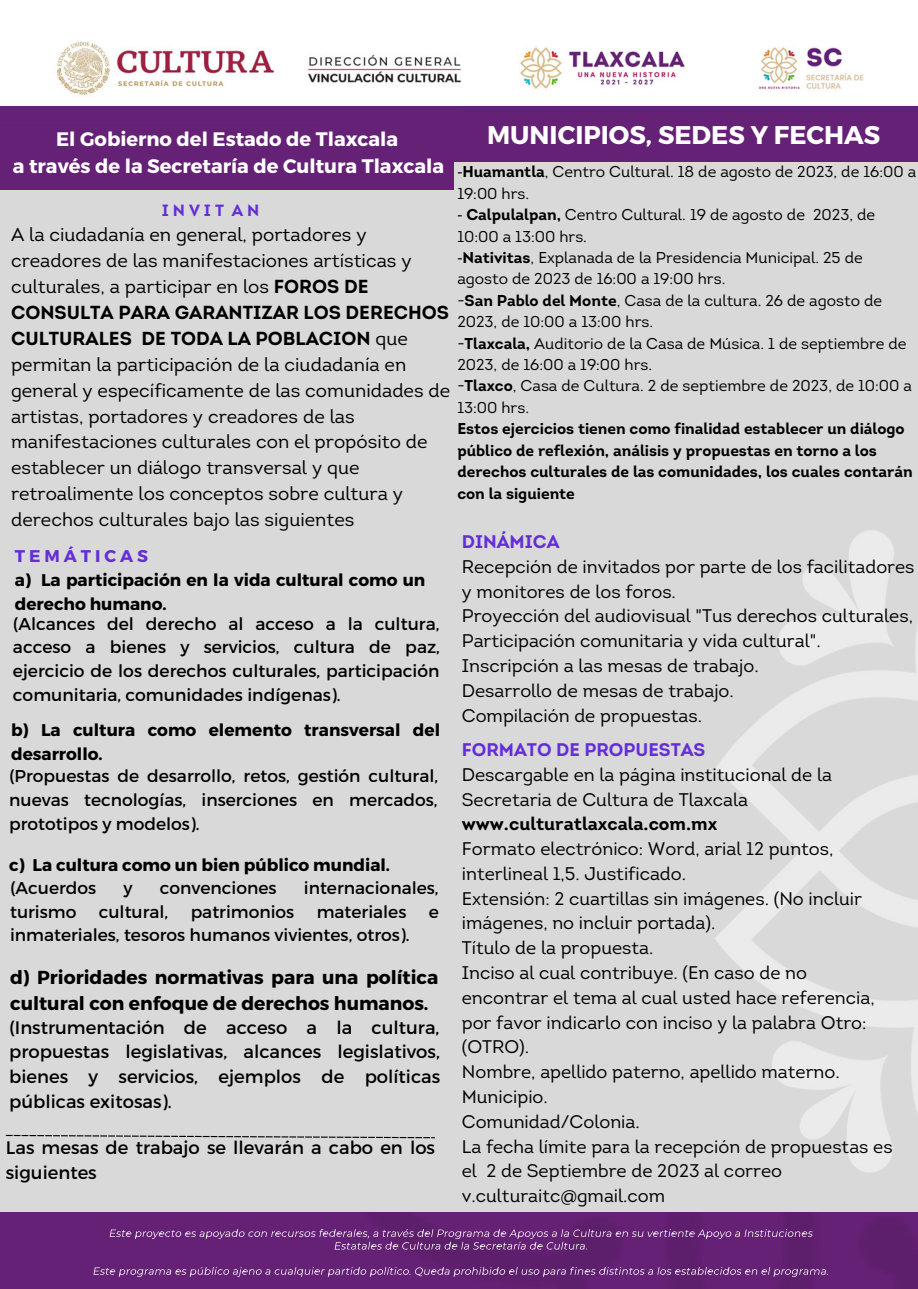
<style>
.page{position:relative;width:918px;height:1289px;background:#fff}
.page>*{position:absolute;margin:0;border:0;box-sizing:border-box;transform-origin:0 0}
.t1{font:700 25.5px "Montserrat";color:#fff}
.t2{font:700 19.5px "Montserrat";color:#fff}
.t3{font:18.9px/26px "Intro";color:#000}
.t4{font:700 18.75px/26px "Montserrat";color:#000}
.t5{font:18.3px/24.8px "Intro";color:#000}
.t6{font:700 18.3px "Intro";color:#642ed7}
.t7{font:18px/24.8px "Montserrat";color:#000;text-align:justify}
.t8{font:17.1px/23.7px "Montserrat";color:#000;text-align:justify}
.t9{font:700 16.95px/23.7px "Montserrat";color:#000}
.t10{font:700 16.95px "Montserrat";letter-spacing:.23em;color:#642ed7}
.t11{font:700 16.2px "Intro";letter-spacing:.245em;color:#642ed7}
.t12{font:15.6px/21.5px "Intro";color:#000}
.t13{font:700 15.6px/21.5px "Intro";color:#000}
.s1{font-weight:700}
.s2{font-family:"Noto Sans"}
</style>
<div class="page">
<img style="left:56px;top:41px;width:808px;height:55px">
<img style="left:462px;top:106px;width:456px;height:2px">
<div style="left:0;top:538px;width:457px;height:695px;background:#d9d9d9"></div>
<img style="left:0;top:1211px;width:566px;height:77px">
<div style="left:0;top:106px;width:462px;height:84px;background:#652176"></div>
<img style="left:110px;top:1229px;width:189px;height:7px">
<svg style="left:304px;top:1231px;width:12px;height:5px"></svg>
<img style="left:319px;top:1228px;width:186px;height:8px">
<img style="left:509px;top:1228px;width:57px;height:8px">
<img style="left:335px;top:1241px;width:231px;height:8px">
<img style="left:94px;top:1266px;width:198px;height:8px">
<img style="left:294px;top:1266px;width:176px;height:8px">
<img style="left:472px;top:1266px;width:94px;height:8px">
<div style="left:454px;top:162px;width:464px;height:359px;background:#d9d9d9"></div>
<div style="left:456px;top:514px;width:462px;height:697px;background:#d9d9d9"></div>
<div style="left:0;top:190px;width:459px;height:348px;background:#d9d9d9"></div>
<img style="left:566px;top:530px;width:352px;height:758px">
<svg style="left:6px;top:1134px;width:429px;height:4px"></svg>
<div style="left:454px;top:108px;width:464px;height:54px;background:#642176"></div>
<p class="t2" style="left:56px;top:126px;width:344px">El Gobierno del Estado de Tlaxcala</p>
<p class="t2" style="left:13px;top:153px;width:433px">a través de la Secretaría de Cultura Tlaxcala</p>
<p class="t11" style="left:162px;top:204px;width:99px">INVIT AN</p>
<p class="t3" style="left:11px;top:223px;width:441px">A la ciudadanía en general, portadores y creadores de las manifestaciones artísticas y culturales, a participar en los <span class="s1">FOROS DE CONSULTA PARA GARANTIZAR LOS DERECHOS CULTURALES DE TODA LA POBLACION</span> que permitan la participación de la ciudadanía en general y específicamente de las comunidades de artistas, portadores y creadores de las manifestaciones culturales con el propósito de establecer un diálogo transversal y que retroalimente los conceptos sobre cultura y derechos culturales bajo las siguientes</p>
<p class="t10" style="left:15px;top:545px;width:135px">TEMÁTICAS</p>
<p class="t9" style="left:15px;top:567px;width:412px">a) La participación en la vida cultural como un derecho humano.</p>
<p class="t8" style="left:13px;top:610px;width:429px">(Alcances del derecho al acceso a la cultura, acceso a bienes y servicios, cultura de paz, ejercicio de los derechos culturales, participación comunitaria, comunidades indígenas).</p>
<p class="t9" style="left:11px;top:717px;width:431px">b) La cultura como elemento transversal del desarrollo.</p>
<p class="t8" style="left:9px;top:763px;width:430px">(Propuestas de desarrollo, retos, gestión cultural, nuevas tecnologías, inserciones en mercados, prototipos y modelos).</p>
<p class="t9" style="left:9px;top:852px;width:382px">c) La cultura como un bien público mundial.</p>
<p class="t8" style="left:10px;top:875px;width:88px">(Acuerdos</p>
<p class="t8" style="left:123px;top:875px;width:11px">y</p>
<p class="t8" style="left:160px;top:875px;width:118px">convenciones</p>
<p class="t8" style="left:304px;top:875px;width:136px">internacionales,</p>
<p class="t8" style="left:10px;top:898px;width:68px">turismo</p>
<p class="t8" style="left:99px;top:898px;width:71px">cultural,</p>
<p class="t8" style="left:191px;top:898px;width:105px">patrimonios</p>
<p class="t8" style="left:317px;top:898px;width:91px">materiales</p>
<p class="t8" style="left:429px;top:898px;width:12px">e</p>
<p class="t8" style="left:10px;top:922px;width:401px">inmateriales, tesoros humanos vivientes, otros).</p>
<p class="t4" style="left:10px;top:963px;width:430px">d) Prioridades normativas para una política cultural con enfoque de derechos humanos.</p>
<p class="t7" style="left:9px;top:1013px;width:433px">(Instrumentación de acceso a la cultura, propuestas legislativas, alcances legislativos, bienes y servicios, ejemplos de políticas públicas exitosas).</p>
<p class="t7" style="left:6px;top:1134px;width:431px">Las mesas de trabajo se llevarán a cabo en los siguientes</p>
<p class="t1" style="left:487px;top:118px;width:395px">MUNICIPIOS, SEDES Y FECHAS</p>
<p class="t12" style="left:457px;top:163px;width:460px"><span class="s2">⁃</span><span class="s1">Huamantla</span>, Centro Cultural. 18 de agosto de 2023, de 16:00 a<br>19:00 hrs.</p>
<p class="t12" style="left:457px;top:205px;width:419px"><span class="s2">⁃</span> <span class="s1">Calpulalpan,</span> Centro Cultural. 19 de agosto de 2023, de<br>10:00 a 13:00 hrs.</p>
<p class="t12" style="left:457px;top:248px;width:407px"><span class="s2">⁃</span><span class="s1">Nativitas</span>, Explanada de la Presidencia Municipal. 25 de agosto de 2023 de 16:00 a 19:00 hrs.</p>
<p class="t12" style="left:457px;top:291px;width:426px">-<span class="s1">San Pablo del Monte</span>, Casa de la cultura. 26 de agosto de<br>2023, de 10:00 a 13:00 hrs.</p>
<p class="t12" style="left:457px;top:334px;width:451px">-<span class="s1">Tlaxcala,</span> Auditorio de la Casa de Música. 1 de septiembre de<br>2023, de 16:00 a 19:00 hrs.</p>
<p class="t12" style="left:457px;top:377px;width:456px">-<span class="s1">Tlaxco</span>, Casa de Cultura. 2 de septiembre de 2023, de 10:00 a<br>13:00 hrs.</p>
<p class="t13" style="left:457px;top:419px;width:457px">Estos ejercicios tienen como finalidad establecer un diálogo público de reflexión, análisis y propuestas en torno a los derechos culturales de las comunidades, los cuales contarán con la siguiente</p>
<p class="t6" style="left:462px;top:534px;width:99px">DINÁMICA</p>
<p class="t5" style="left:462px;top:556px;width:454px">Recepción de invitados por parte de los facilitadores y monitores de los foros.</p>
<p class="t5" style="left:462px;top:605px;width:453px">Proyección del audiovisual "Tus derechos culturales,<br>Participación comunitaria y vida cultural".</p>
<p class="t5" style="left:462px;top:655px;width:298px">Inscripción a las mesas de trabajo.</p>
<p class="t5" style="left:462px;top:679px;width:274px">Desarrollo de mesas de trabajo.</p>
<p class="t5" style="left:462px;top:704px;width:242px">Compilación de propuestas.</p>
<p class="t6" style="left:462px;top:742px;width:245px">FORMATO DE PROPUESTAS</p>
<p class="t5" style="left:462px;top:763px;width:372px">Descargable en la página institucional de la<br>Secretaria de Cultura de Tlaxcala <span class="s1">www.culturatlaxcala.com.mx</span></p>
<p class="t5" style="left:462px;top:838px;width:373px">Formato electrónico: Word, arial 12 puntos, interlineal 1,5. Justificado.</p>
<p class="t5" style="left:462px;top:887px;width:402px">Extensión: 2 cuartillas sin imágenes. (No incluir imágenes, no incluir portada).</p>
<p class="t5" style="left:462px;top:937px;width:193px">Título de la propuesta.</p>
<p class="t5" style="left:462px;top:961px;width:414px">Inciso al cual contribuye. (En caso de no encontrar el tema al cual usted hace referencia, por favor indicarlo con inciso y la palabra Otro: (OTRO).</p>
<p class="t5" style="left:462px;top:1060px;width:379px">Nombre, apellido paterno, apellido materno.</p>
<p class="t5" style="left:462px;top:1085px;width:88px">Municipio.</p>
<p class="t5" style="left:462px;top:1110px;width:180px">Comunidad/Colonia.</p>
<p class="t5" style="left:462px;top:1135px;width:432px">La fecha límite para la recepción de propuestas es el 2 de Septiembre de 2023 al correo v.culturaitc@gmail.com</p>
</div>
